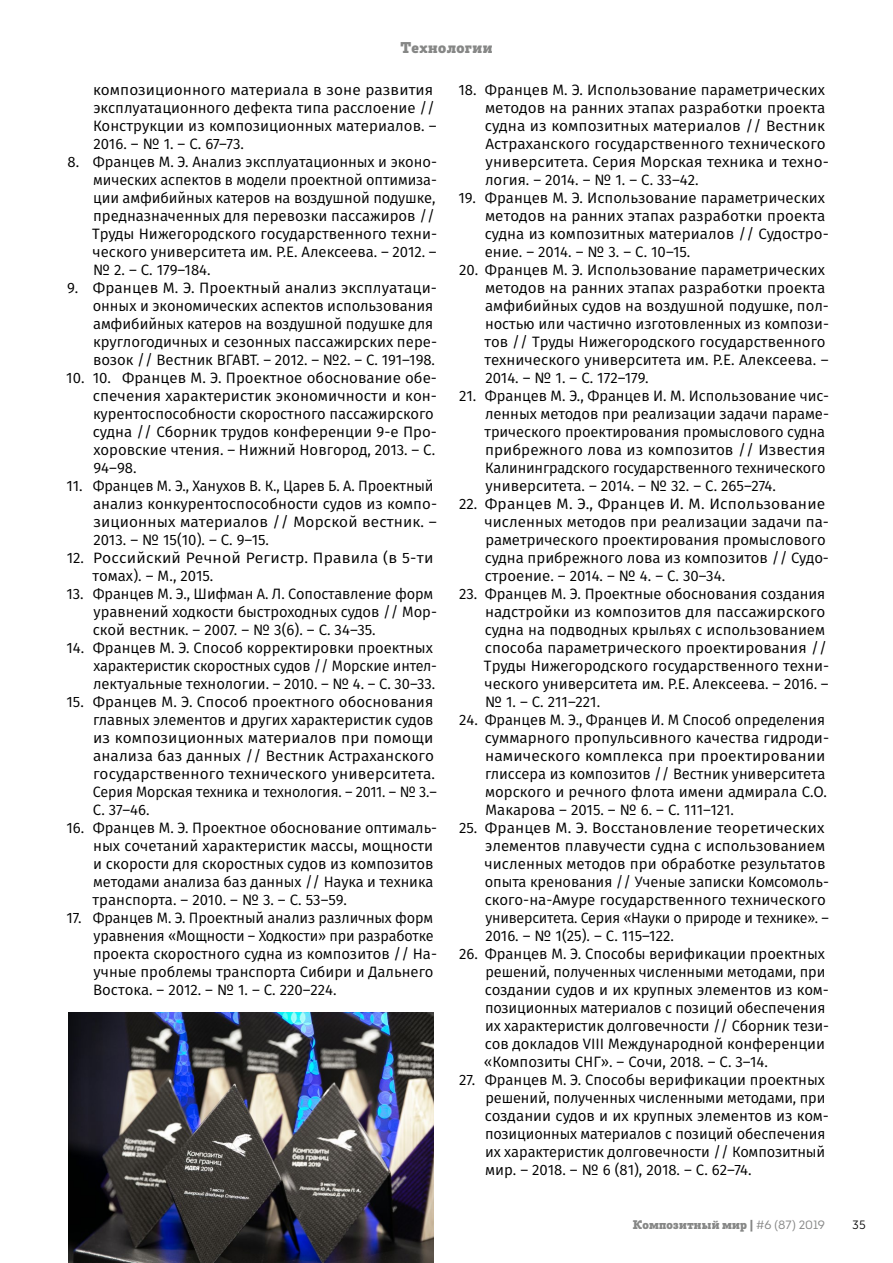
<style>
.page{position:relative;width:893px;height:1263px;background:#fff}
.page>*{position:absolute;margin:0;border:0;box-sizing:border-box;transform-origin:0 0}
.t1{font:15px/18px "Fira Sans";color:#000}
.t2{font:15px "Posterizer KG";letter-spacing:.03em;color:#868786}
.t3{font:12px "Posterizer KG";letter-spacing:.015em;color:#868786}
.t4{font:12px "Museo Sans Cyrl 300";color:#000}
.s1{font-family:"Intro Book Caps"}
</style>
<div class="page">
<img style="left:68px;top:1013px;width:365px;height:250px">
<p class="t2" style="left:401px;top:38px;width:93px">Технологии</p>
<p class="t1" style="left:93px;top:80px;width:345px">композиционного материала в зоне развития эксплуатационного дефекта типа расслоение // Конструкции из композиционных материалов. – 2016. – № 1. – С. 67–73.</p>
<p class="t1" style="left:92px;top:152px;width:347px;text-indent:-24px">8. Францев М. Э. Анализ эксплуатационных и эконо&shy;мических аспектов в модели проектной оптимиза&shy;ции амфибийных катеров на воздушной подушке, предназначенных для перевозки пассажиров // Труды Нижегородского государственного техни&shy;ческого университета им. Р.Е. Алексеева. – 2012. – № 2. – С. 179–184.</p>
<p class="t1" style="left:93px;top:278px;width:346px;text-indent:-25px">9. Францев М. Э. Проектный анализ эксплуатаци&shy;онных и экономических аспектов использования амфибийных катеров на воздушной подушке для круглогодичных и сезонных пассажирских пере&shy;возок // Вестник ВГАВТ. – 2012. – №2. – С. 191–198.</p>
<p class="t1" style="left:93px;top:368px;width:346px;text-indent:-26px">10. 10. Францев М. Э. Проектное обоснование обе&shy;спечения характеристик экономичности и кон&shy;курентоспособности скоростного пассажирского судна // Сборник трудов конференции 9-е Про&shy;хоровские чтения. – Нижний Новгород, 2013. – С.<br>94–98.</p>
<p class="t1" style="left:93px;top:476px;width:345px;text-indent:-27px">11. Францев М. Э., Ханухов В. К., Царев Б. А. Проектный анализ конкурентоспособности судов из компо&shy;зиционных материалов // Морской вестник. – 2013. – № 15(10). – С. 9–15.</p>
<p class="t1" style="left:93px;top:548px;width:342px;text-indent:-26px">12. Российский Речной Регистр. Правила (в 5-ти томах). – М., 2015.</p>
<p class="t1" style="left:93px;top:584px;width:346px;text-indent:-26px">13. Францев М. Э., Шифман А. Л. Сопоставление форм уравнений ходкости быстроходных судов // Мор&shy;ской вестник. – 2007. – № 3(6). – С. 34–35.</p>
<p class="t1" style="left:93px;top:638px;width:345px;text-indent:-27px">14. Францев М. Э. Способ корректировки проектных характеристик скоростных судов // Морские интел&shy;лектуальные технологии. – 2010. – № 4. – С. 30–33.</p>
<p class="t1" style="left:93px;top:692px;width:345px;text-indent:-26px">15. Францев М. Э. Способ проектного обоснования главных элементов и других характеристик судов из композиционных материалов при помощи анализа баз данных // Вестник Астраханского государственного технического университета.<br>Серия Морская техника и технология. – 2011. – № 3.– С. 37–46.</p>
<p class="t1" style="left:93px;top:818px;width:346px;text-indent:-26px">16. Францев М. Э. Проектное обоснование оптималь&shy;ных сочетаний характеристик массы, мощности и скорости для скоростных судов из композитов методами анализа баз данных // Наука и техника транспорта. – 2010. – № 3. – С. 53–59.</p>
<p class="t1" style="left:93px;top:908px;width:345px;text-indent:-27px">17. Францев М. Э. Проектный анализ различных форм уравнения «Мощности – Ходкости» при разработке проекта скоростного судна из композитов // На&shy;учные проблемы транспорта Сибири и Дальнего Востока. – 2012. – № 1. – С. 220–224.</p>
<p class="t1" style="left:485px;top:80px;width:346px;text-indent:-26px">18. Францев М. Э. Использование параметрических методов на ранних этапах разработки проекта судна из композитных материалов // Вестник Астраханского государственного технического университета. Серия Морская техника и техно&shy;логия. – 2014. – № 1. – С. 33–42.</p>
<p class="t1" style="left:485px;top:188px;width:346px;text-indent:-26px">19. Францев М. Э. Использование параметрических методов на ранних этапах разработки проекта судна из композитных материалов // Судостро&shy;ение. – 2014. – № 3. – С. 10–15.</p>
<p class="t1" style="left:484px;top:260px;width:346px;text-indent:-25px">20. Францев М. Э. Использование параметрических методов на ранних этапах разработки проекта амфибийных судов на воздушной подушке, пол&shy;ностью или частично изготовленных из компози&shy;тов // Труды Нижегородского государственного технического университета им. Р.Е. Алексеева. – 2014. – № 1. – С. 172–179.</p>
<p class="t1" style="left:484px;top:386px;width:346px;text-indent:-25px">21. Францев М. Э., Францев И. М. Использование чис&shy;ленных методов при реализации задачи параме&shy;трического проектирования промыслового судна прибрежного лова из композитов // Известия Калининградского государственного технического университета. – 2014. – № 32. – С. 265–274.</p>
<p class="t1" style="left:485px;top:494px;width:346px;text-indent:-25px">22. Францев М. Э., Францев И. М. Использование численных методов при реализации задачи па&shy;раметрического проектирования промыслового судна прибрежного лова из композитов // Судо&shy;строение. – 2014. – № 4. – С. 30–34.</p>
<p class="t1" style="left:484px;top:584px;width:347px;text-indent:-25px">23. Францев М. Э. Проектные обоснования создания надстройки из композитов для пассажирского судна на подводных крыльях с использованием способа параметрического проектирования // Труды Нижегородского государственного техни&shy;ческого университета им. Р.Е. Алексеева. – 2016. – № 1. – С. 211–221.</p>
<p class="t1" style="left:485px;top:710px;width:346px;text-indent:-26px">24. Францев М. Э., Францев И. М Способ определения суммарного пропульсивного качества гидроди&shy;намического комплекса при проектировании глиссера из композитов // Вестник университета морского и речного флота имени адмирала С.О.<br>Макарова – 2015. – № 6. – С. 111–121.</p>
<p class="t1" style="left:485px;top:818px;width:346px;text-indent:-25px">25. Францев М. Э. Восстановление теоретических элементов плавучести судна с использованием численных методов при обработке результатов опыта кренования // Ученые записки Комсомоль&shy;ского-на-Амуре государственного технического университета. Серия «Науки о природе и технике». – 2016. – № 1(25). – С. 115–122.</p>
<p class="t1" style="left:484px;top:944px;width:347px;text-indent:-25px">26. Францев М. Э. Способы верификации проектных решений, полученных численными методами, при создании судов и их крупных элементов из ком&shy;позиционных материалов с позиций обеспечения их характеристик долговечности // Сборник тези&shy;сов докладов VIII Международной конференции «Композиты СНГ». – Сочи, 2018. – С. 3–14.</p>
<p class="t1" style="left:485px;top:1070px;width:346px;text-indent:-26px">27. Францев М. Э. Способы верификации проектных решений, полученных численными методами, при создании судов и их крупных элементов из ком&shy;позиционных материалов с позиций обеспечения их характеристик долговечности // Композитный мир. – 2018. – № 6 (81), 2018. – С. 62–74.</p>
<p class="t3" style="left:633px;top:1217px;width:194px">Композитный мир | <span class="s1">#6 (87) 2019</span></p>
<p class="t4" style="left:852px;top:1218px;width:15px">35</p>
</div>
